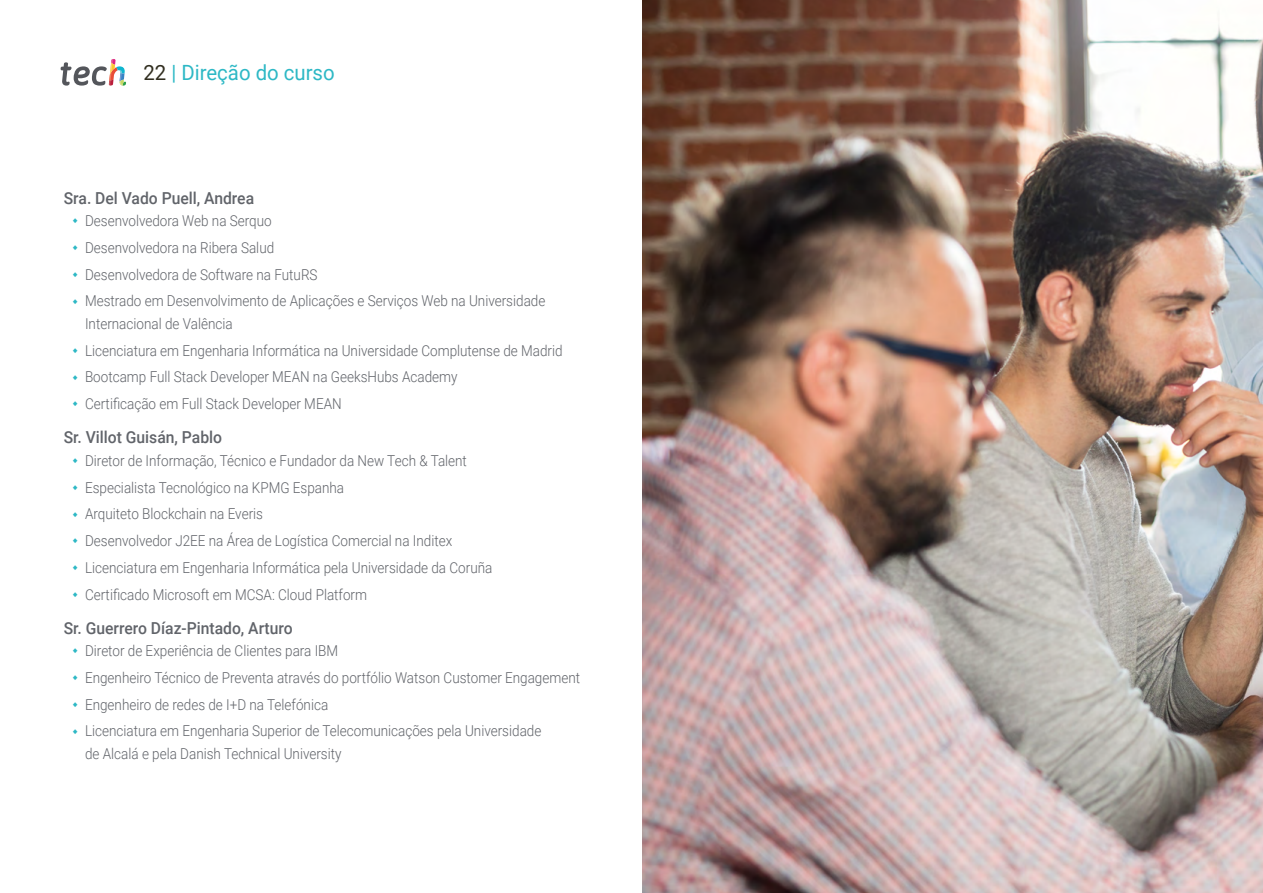
<style>
.page{position:relative;width:1263px;height:893px;background:#fff}
.page>*{position:absolute;margin:0;border:0;box-sizing:border-box;transform-origin:0 0}
.t1{font:21px "Roboto";color:#2db8c5}
.t2{font:500 16.5px "Roboto";color:#61646a;scale:.95 1}
.t3{font:300 15px/26.7px "Roboto";color:#61646a;scale:.9 1}
.s1{color:#312e20}
</style>
<div class="page">
<svg style="left:61px;top:59px;width:65px;height:27px"></svg>
<img style="left:642px;top:0;width:621px;height:893px">
<h1 class="t1" style="left:144px;top:57px;width:193px"><span class="s1">22</span> | Direção do curso</h1>
<p class="t2" style="left:64px;top:186px;width:202px">Sra. Del Vado Puell, Andrea</p>
<p class="t3" style="left:85px;top:207px;width:513px">Desenvolvedora Web na Serquo<br>Desenvolvedora na Ribera Salud<br>Desenvolvedora de Software na FutuRS<br>Mestrado em Desenvolvimento de Aplicações e Serviços Web na Universidade</p>
<p class="t3" style="left:85px;top:310px;width:532px">Internacional de Valência<br>Licenciatura em Engenharia Informática na Universidade Complutense de Madrid Bootcamp Full Stack Developer MEAN na GeeksHubs Academy<br>Certificação em Full Stack Developer MEAN</p>
<p class="t2" style="left:64px;top:426px;width:168px">Sr. Villot Guisán, Pablo</p>
<p class="t3" style="left:85px;top:446px;width:454px">Diretor de Informação, Técnico e Fundador da New Tech &amp; Talent Especialista Tecnológico na KPMG Espanha<br>Arquiteto Blockchain na Everis<br>Desenvolvedor J2EE na Área de Logística Comercial na Inditex Licenciatura em Engenharia Informática pela Universidade da Coruña Certificado Microsoft em MCSA: Cloud Platform</p>
<p class="t2" style="left:64px;top:616px;width:242px">Sr. Guerrero Díaz-Pintado, Arturo</p>
<p class="t3" style="left:85px;top:637px;width:552px">Diretor de Experiência de Clientes para IBM<br>Engenheiro Técnico de Preventa através do portfólio Watson Customer Engagement Engenheiro de redes de I+D na Telefónica<br>Licenciatura em Engenharia Superior de Telecomunicações pela Universidade</p>
<p class="t3" style="left:85px;top:740px;width:286px">de Alcalá e pela Danish Technical University</p>
</div>
